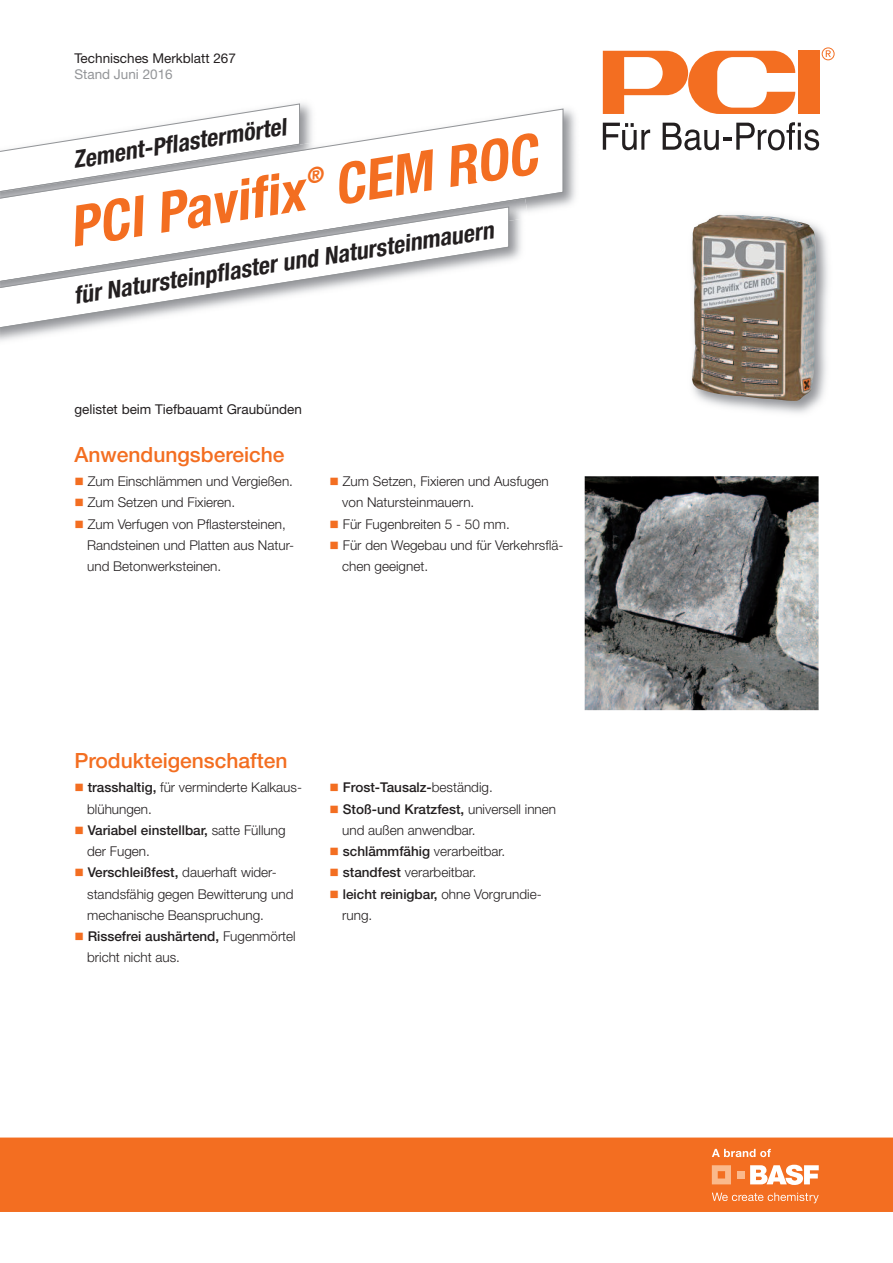
<style>
.page{position:relative;width:893px;height:1263px;background:#fff}
.page>*{position:absolute;margin:0;border:0;box-sizing:border-box;transform-origin:0 0}
.t1{font:italic 700 condensed 56.25px "Helvetica Neue LT Pro";color:#f36e21}
.t2{font:italic 700 condensed 24px "Helvetica Neue LT Pro";color:#231f20}
.t3{font:500 21px "Helvetica Neue LT Pro";color:#f36e21}
.t4{font:300 13.5px/21.3px "Helvetica Neue LT Pro";color:#231f20}
.t5{font:13.5px "Helvetica Neue LT Pro";color:#231f20}
.t6{font:500 13.5px "Helvetica Neue LT Pro";color:#231f20}
.t7{font:13.5px "Helvetica Neue LT Pro";color:#939598}
.s1{color:#f36e21}
.s2{font-weight:500}
.s3{font-weight:300}
</style>
<div class="page">
<div style="left:798px;top:51px;width:21px;height:63px;background:#f36e21"></div>
<svg style="left:603px;top:51px;width:192px;height:63px"></svg>
<svg style="left:603px;top:123px;width:47px;height:27px"></svg>
<svg style="left:663px;top:122px;width:156px;height:28px"></svg>
<svg style="left:822px;top:47px;width:13px;height:13px"></svg>
<img style="left:270px;top:103px;width:306px;height:103px">
<svg style="left:1px;top:108px;width:563px;height:104px"></svg>
<img style="left:704px;top:214px;width:124px;height:199px">
<img style="left:692px;top:215px;width:124px;height:186px">
<div style="left:0;top:1137px;width:893px;height:75px;background:#f36e21"></div>
<svg style="left:712px;top:1165px;width:19px;height:19px"></svg>
<div style="left:737px;top:1171px;width:7px;height:7px;background:#fab98c"></div>
<svg style="left:750px;top:1165px;width:69px;height:20px"></svg>
<svg style="left:712px;top:1192px;width:107px;height:11px"></svg>
<svg style="left:712px;top:1149px;width:59px;height:8px"></svg>
<img style="left:1px;top:198px;width:524px;height:65px">
<svg style="left:1px;top:206px;width:508px;height:124px"></svg>
<img style="left:585px;top:476px;width:233px;height:234px">
<svg style="left:308px;top:165px;width:16px;height:19px"></svg>
<p class="t5" style="left:74px;top:53px;width:163px">Technisches Merkblatt 267</p>
<p class="t7" style="left:74px;top:69px;width:100px">Stand Juni 2016</p>
<h2 class="t2" style="left:72px;top:151px;width:217px;rotate:-9deg">Zement-Pfl astermörtel</h2>
<h1 class="t1" style="left:66px;top:207px;width:238px;rotate:-9deg">PCI Pavifi x</h1>
<h1 class="t1" style="left:330px;top:165px;width:207px;rotate:-9deg">CEM ROC</h1>
<h2 class="t2" style="left:72px;top:287px;width:426px;rotate:-9deg">für Natursteinpfl aster und Natursteinmauern</h2>
<p class="t5" style="left:74px;top:404px;width:229px">gelistet beim Tiefbauamt Graubünden</p>
<h3 class="t3" style="left:74px;top:446px;width:212px">Anwendungsbereiche</h3>
<p class="t4" style="left:74px;top:472px;width:220px"><span class="s1">■</span> Zum Einschlämmen und Vergießen.</p>
<p class="t4" style="left:74px;top:493px;width:162px"><span class="s1">■</span> Zum Setzen und Fixieren.</p>
<p class="t4" style="left:87px;top:514px;width:209px;text-indent:-13px"><span class="s1">■</span> Zum Verfugen von Pflastersteinen,<br>Randsteinen und Platten aus Natur&shy;und Betonwerksteinen.</p>
<p class="t4" style="left:342px;top:472px;width:208px;text-indent:-13px"><span class="s1">■</span> Zum Setzen, Fixieren und Ausfugen von Natursteinmauern.</p>
<p class="t4" style="left:330px;top:514px;width:182px"><span class="s1">■</span> Für Fugenbreiten 5 - 50 mm.</p>
<p class="t4" style="left:342px;top:536px;width:223px;text-indent:-13px"><span class="s1">■</span> Für den Wegebau und für Verkehrsflä&shy;chen geeignet.</p>
<h3 class="t3" style="left:74px;top:753px;width:215px">Produkteigenschaften</h3>
<p class="t4" style="left:87px;top:778px;width:216px;text-indent:-13px"><span class="s1">■</span> <span class="s2">trasshaltig,</span> für verminderte Kalkaus&shy;blühungen.</p>
<p class="t4" style="left:87px;top:821px;width:200px;text-indent:-13px"><span class="s1">■</span> <span class="s2">Variabel einstellbar,</span> satte Füllung der Fugen.</p>
<p class="t4" style="left:87px;top:863px;width:208px;text-indent:-13px"><span class="s1">■</span> <span class="s2">Verschleißfest,</span> dauerhaft wider&shy;standsfähig gegen Bewitterung und mechanische Beanspruchung.</p>
<p class="t4" style="left:87px;top:927px;width:210px;text-indent:-13px"><span class="s1">■</span> <span class="s2">Rissefrei aushärtend,</span> Fugenmörtel bricht nicht aus.</p>
<p class="t6" style="left:330px;top:783px;width:165px"><span class="s1">■</span> Frost-Tausalz-<span class="s3">beständig.</span></p>
<p class="t4" style="left:342px;top:799px;width:215px;text-indent:-13px"><span class="s1">■</span> <span class="s2">Stoß-und Kratzfest,</span> universell innen und außen anwendbar.</p>
<p class="t4" style="left:330px;top:842px;width:177px"><span class="s1">■</span> <span class="s2">schlämmfähig</span> verarbeitbar.</p>
<p class="t4" style="left:330px;top:863px;width:148px"><span class="s1">■</span> <span class="s2">standfest</span> verarbeitbar.</p>
<p class="t4" style="left:342px;top:884px;width:201px;text-indent:-13px"><span class="s1">■</span> <span class="s2">leicht reinigbar,</span> ohne Vorgrundie&shy;rung.</p>
</div>
